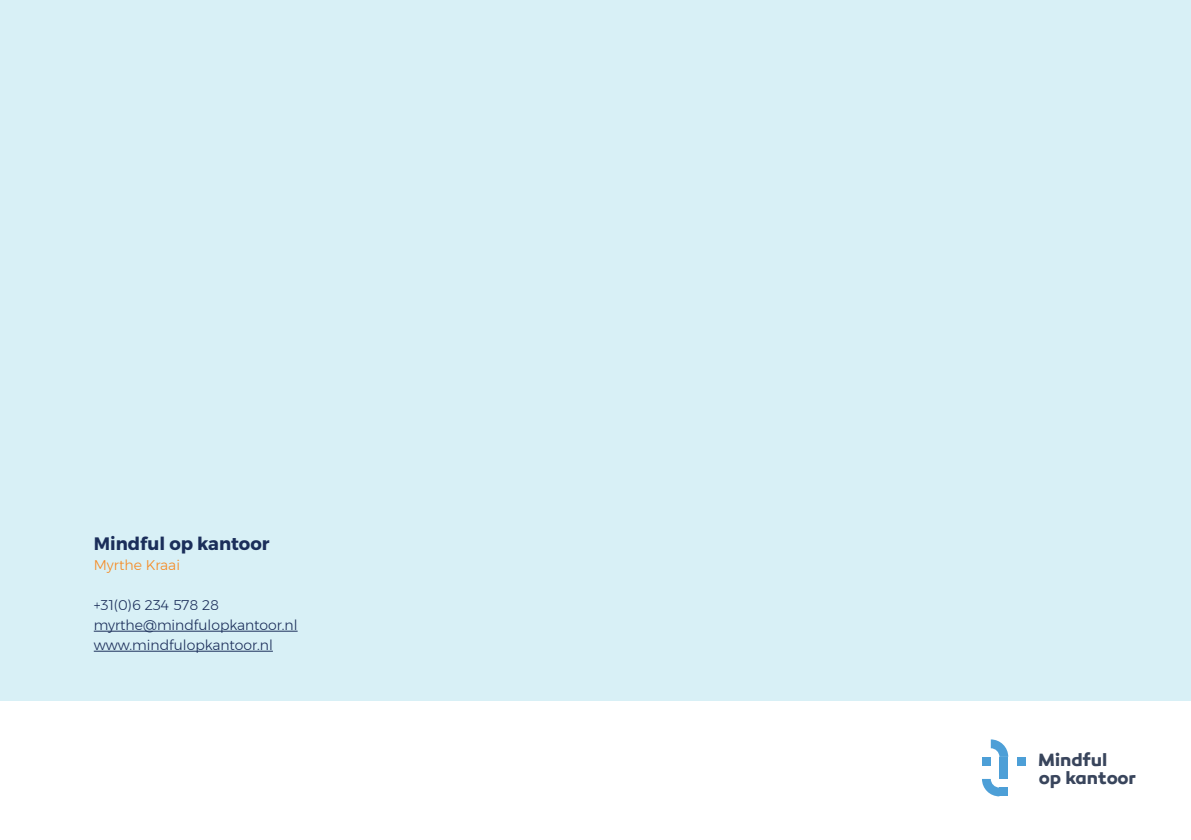
<style>
.page{position:relative;width:1191px;height:840px;background:#fff}
.page>*{position:absolute;margin:0;border:0;box-sizing:border-box;transform-origin:0 0}
.t1{font:700 18.2px/18.4px "Canaro";color:#39455c}
.t2{font:700 18px "Montserrat";color:#1b2e5a}
.t3{font:300 14px "Montserrat";color:#1b2e5a}
.t4{font:300 14px "Montserrat";color:#f68920}
</style>
<div class="page">
<div style="left:0;top:0;width:1191px;height:700px;background:#d8f0f6"></div>
<hr style="left:94px;top:630px;width:204px;height:1px;background:#1b2e5a">
<hr style="left:94px;top:650px;width:179px;height:1px;background:#1b2e5a">
<svg style="left:990px;top:739px;width:18px;height:17px"></svg>
<svg style="left:982px;top:779px;width:17px;height:17px"></svg>
<div style="left:999px;top:787px;width:9px;height:9px;background:#4d9fd7"></div>
<div style="left:999px;top:769px;width:9px;height:9px;background:#4d9fd7"></div>
<div style="left:999px;top:756px;width:9px;height:13px;background:#4d9fd7"></div>
<div style="left:982px;top:756px;width:8px;height:9px;background:#4d9fd7"></div>
<div style="left:1017px;top:756px;width:9px;height:9px;background:#4d9fd7"></div>
<p class="t2" style="left:94px;top:532px;width:177px">Mindful op kantoor</p>
<p class="t4" style="left:94px;top:554px;width:88px">Myrthe Kraai</p>
<p class="t3" style="left:94px;top:594px;width:127px">+31(0)6 234 578 28</p>
<p class="t3" style="left:94px;top:614px;width:205px">myrthe@mindfulopkantoor.nl</p>
<p class="t3" style="left:94px;top:634px;width:181px">www.mindfulopkantoor.nl</p>
<h1 class="t1" style="left:1038px;top:750px;width:99px">Mindful<br>op kantoor</h1>
</div>
